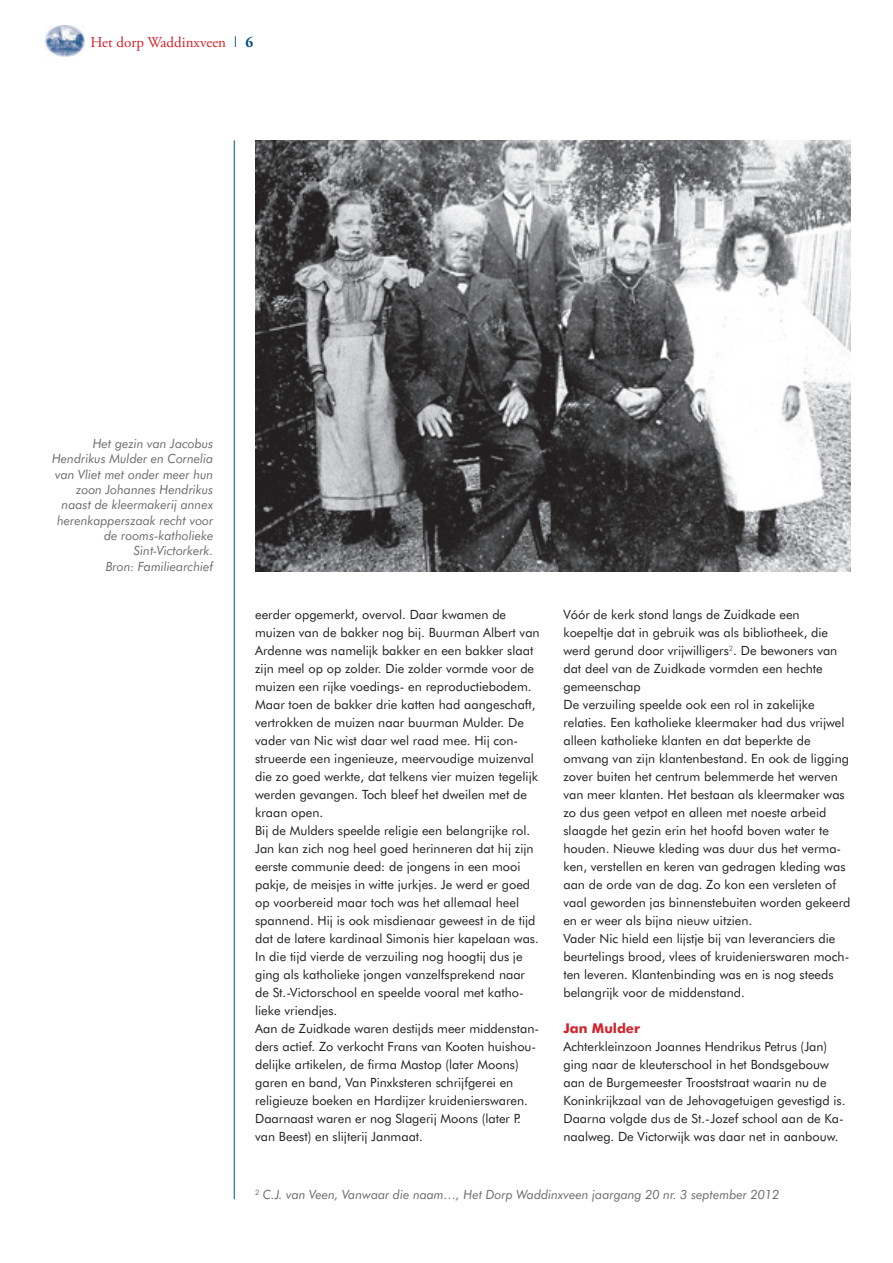
<style>
.page{position:relative;width:893px;height:1263px;background:#fff}
.page>*{position:absolute;margin:0;border:0;box-sizing:border-box;transform-origin:0 0}
.t1{font:15px "Adobe Garamond Pro";color:#d1232a}
.t2{font:700 13.5px "Futura BT";color:#d1232a}
.t3{font:12.75px/18px "Futura BT";color:#231f20}
.t4{font:italic 12.75px/15.3px "Futura BT";color:#6c6d70;text-align:right}
.s1{font-family:"Futura BT";font-weight:300;color:#015181}
.s2{font-weight:700;color:#015181}
</style>
<div class="page">
<img style="left:46px;top:26px;width:38px;height:30px">
<hr style="left:234px;top:140px;width:1px;height:1059px;background:#015181">
<img style="left:255px;top:140px;width:595px;height:431px">
<p class="t1" style="left:90px;top:34px;width:164px">Het dorp Waddinxveen <span class="s1">I</span> <span class="s2">6</span></p>
<p class="t4" style="left:52px;top:436px;width:163px">Het gezin van Jacobus<br>Hendrikus Mulder en Cornelia van Vliet met onder meer hun zoon Johannes Hendrikus naast de kleermakerij annex herenkapperszaak recht voor de rooms-katholieke<br>Sint-Victorkerk.<br>Bron: Familiearchief</p>
<p class="t3" style="left:255px;top:606px;width:286px">eerder opgemerkt, overvol. Daar kwamen de muizen van de bakker nog bij. Buurman Albert van Ardenne was namelijk bakker en een bakker slaat zijn meel op op zolder. Die zolder vormde voor de muizen een rijke voedings- en reproductiebodem.<br>Maar toen de bakker drie katten had aangeschaft, vertrokken de muizen naar buurman Mulder. De vader van Nic wist daar wel raad mee. Hij con&shy;strueerde een ingenieuze, meervoudige muizenval die zo goed werkte, dat telkens vier muizen tegelijk werden gevangen. Toch bleef het dweilen met de kraan open.<br>Bij de Mulders speelde religie een belangrijke rol.<br>Jan kan zich nog heel goed herinneren dat hij zijn eerste communie deed: de jongens in een mooi pakje, de meisjes in witte jurkjes. Je werd er goed op voorbereid maar toch was het allemaal heel spannend. Hij is ook misdienaar geweest in de tijd dat de latere kardinaal Simonis hier kapelaan was.<br>In die tijd vierde de verzuiling nog hoogtij dus je ging als katholieke jongen vanzelfsprekend naar de St.-Victorschool en speelde vooral met katho&shy;lieke vriendjes.<br>Aan de Zuidkade waren destijds meer middenstan&shy;ders actief. Zo verkocht Frans van Kooten huishou&shy;delijke artikelen, de firma Mastop (later Moons) garen en band, Van Pinxksteren schrijfgerei en religieuze boeken en Hardijzer kruidenierswaren.<br>Daarnaast waren er nog Slagerij Moons (later P. van Beest) en slijterij Janmaat.</p>
<p class="t3" style="left:563px;top:606px;width:289px">Vóór de kerk stond langs de Zuidkade een koepeltje dat in gebruik was als bibliotheek, die werd gerund door vrijwilligers<sup>2</sup>. De bewoners van dat deel van de Zuidkade vormden een hechte gemeenschap<br>De verzuiling speelde ook een rol in zakelijke relaties. Een katholieke kleermaker had dus vrijwel alleen katholieke klanten en dat beperkte de omvang van zijn klantenbestand. En ook de ligging zover buiten het centrum belemmerde het werven van meer klanten. Het bestaan als kleermaker was zo dus geen vetpot en alleen met noeste arbeid slaagde het gezin erin het hoofd boven water te houden. Nieuwe kleding was duur dus het verma&shy;ken, verstellen en keren van gedragen kleding was aan de orde van de dag. Zo kon een versleten of vaal geworden jas binnenstebuiten worden gekeerd en er weer als bijna nieuw uitzien.<br>Vader Nic hield een lijstje bij van leveranciers die beurtelings brood, vlees of kruidenierswaren moch&shy;ten leveren. Klantenbinding was en is nog steeds belangrijk voor de middenstand.</p>
<p class="t2" style="left:563px;top:1020px;width:78px">Jan Mulder</p>
<p class="t3" style="left:563px;top:1038px;width:284px">Achterkleinzoon Joannes Hendrikus Petrus (Jan) ging naar de kleuterschool in het Bondsgebouw aan de Burgemeester Trooststraat waarin nu de Koninkrijkzaal van de Jehovagetuigen gevestigd is.<br>Daarna volgde dus de St.-Jozef school aan de Ka&shy;naalweg. De Victorwijk was daar net in aanbouw.</p>
<p class="t4" style="left:255px;top:1186px;width:526px"><sup>2</sup> C.J. van Veen, Vanwaar die naam…, Het Dorp Waddinxveen jaargang 20 nr. 3 september 2012</p>
</div>
